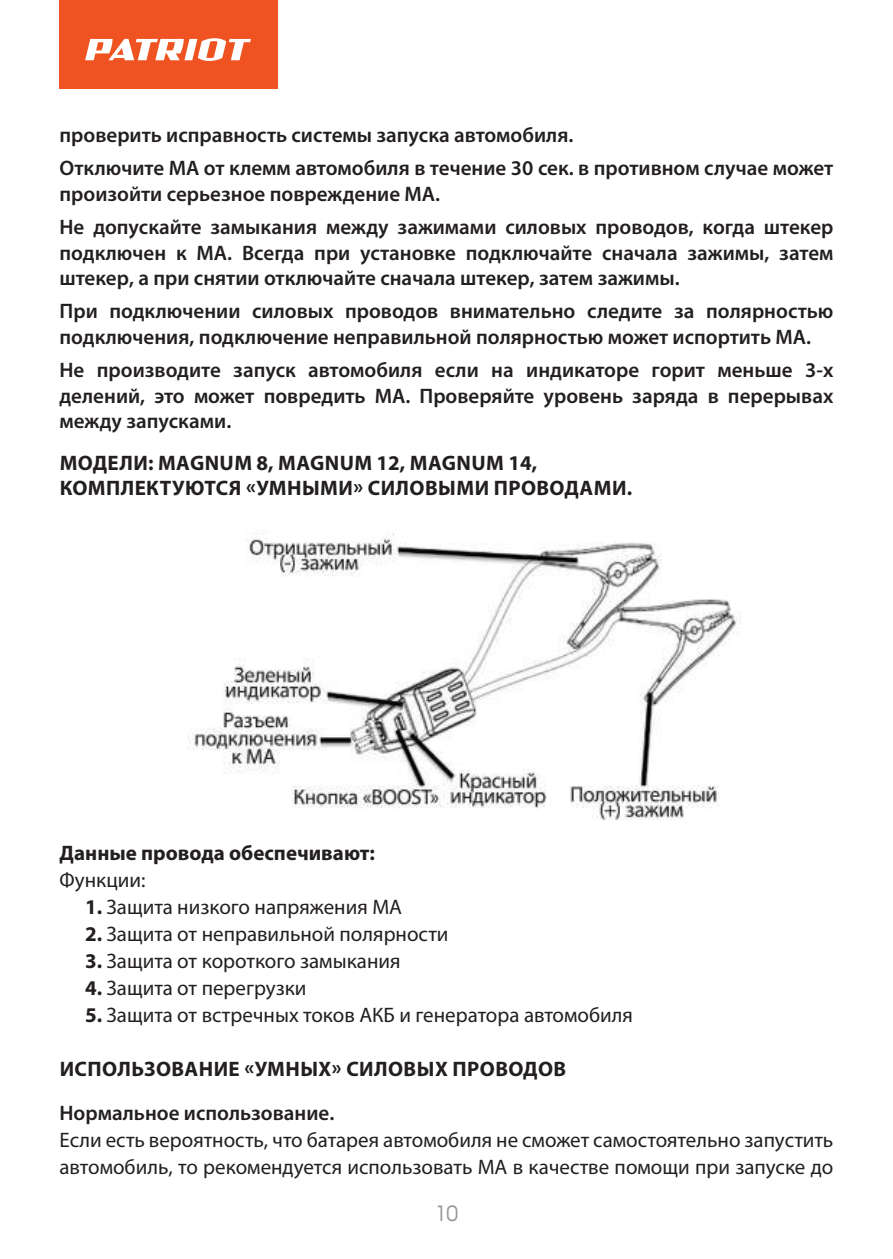
<style>
.page{position:relative;width:893px;height:1259px;background:#fff}
.page>*{position:absolute;margin:0;border:0;box-sizing:border-box;transform-origin:0 0}
.t1{font:600 21px/25.2px "Myriad Pro";color:#231f20}
.t2{font:21px/27px "Myriad Pro";color:#231f20}
.t3{font:700 21px/25.2px "Myriad Pro";letter-spacing:.02em;color:#231f20}
.t4{font:700 21px "Myriad Pro";color:#231f20}
.t5{font:21px "AG Avant Garde Cyr";color:#939598}
.s1{font-weight:700}
</style>
<div class="page">
<div style="left:60px;top:0;width:218px;height:89px;background:#f05322"></div>
<svg style="left:85px;top:38px;width:166px;height:23px"></svg>
<img style="left:188px;top:533px;width:553px;height:288px">
<p class="t1" style="left:60px;top:119px;width:775px;line-height:33.6px">проверить исправность системы запуска автомобиля.<br>Отключите МА от клемм автомобиля в течение 30 сек. в противном случае может</p>
<p class="t1" style="left:60px;top:178px;width:775px;line-height:33.6px">произойти серьезное повреждение МА.<br>Не допускайте замыкания между зажимами силовых проводов, когда штекер</p>
<p class="t1" style="left:60px;top:241px;width:775px">подключен к МА. Всегда при установке подключайте сначала зажимы, затем штекер, а при снятии отключайте сначала штекер, затем зажимы.</p>
<p class="t1" style="left:60px;top:300px;width:775px">При подключении силовых проводов внимательно следите за полярностью подключения, подключение неправильной полярностью может испортить МА.</p>
<p class="t1" style="left:60px;top:359px;width:775px;text-align:justify">Не производите запуск автомобиля если на индикаторе горит меньше 3-х делений, это может повредить МА. Проверяйте уровень заряда в перерывах между запусками.</p>
<p class="t3" style="left:60px;top:451px;width:574px">МОДЕЛИ: MAGNUM 8, MAGNUM 12, MAGNUM 14,<br>КОМПЛЕКТУЮТСЯ «УМНЫМИ» СИЛОВЫМИ ПРОВОДАМИ.</p>
<p class="t4" style="left:60px;top:842px;width:317px">Данные провода обеспечивают:</p>
<p class="t2" style="left:60px;top:868px;width:87px">Функции:</p>
<p class="t2" style="left:85px;top:895px;width:318px"><span class="s1">1.</span> Защита низкого напряжения МА</p>
<p class="t2" style="left:85px;top:922px;width:365px"><span class="s1">2.</span> Защита от неправильной полярности</p>
<p class="t2" style="left:85px;top:949px;width:317px"><span class="s1">3.</span> Защита от короткого замыкания</p>
<p class="t2" style="left:85px;top:976px;width:223px"><span class="s1">4.</span> Защита от перегрузки</p>
<p class="t2" style="left:85px;top:1003px;width:549px"><span class="s1">5.</span> Защита от встречных токов АКБ и генератора автомобиля</p>
<p class="t3" style="left:60px;top:1057px;width:508px">ИСПОЛЬЗОВАНИЕ «УМНЫХ» СИЛОВЫХ ПРОВОДОВ</p>
<p class="t1" style="left:60px;top:1102px;width:276px">Нормальное использование.</p>
<p class="t2" style="left:60px;top:1128px;width:775px">Если есть вероятность, что батарея автомобиля не сможет самостоятельно запустить автомобиль, то рекомендуется использовать МА в качестве помощи при запуске до</p>
<p class="t5" style="left:435px;top:1201px;width:25px">10</p>
</div>
